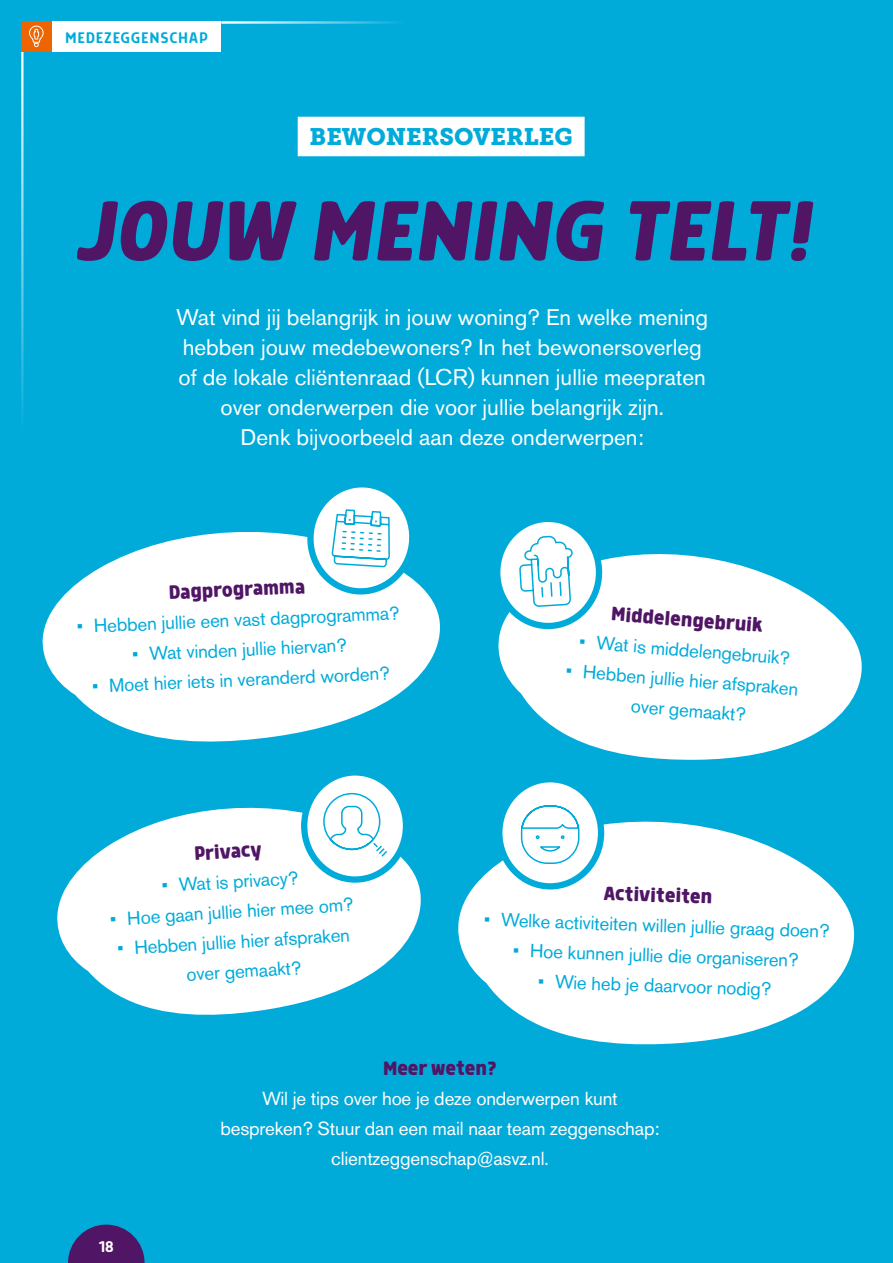
<style>
.page{position:relative;width:893px;height:1263px;background:#00abda}
.page>*{position:absolute;margin:0;border:0;box-sizing:border-box;transform-origin:0 0}
.t1{font:italic 700 99px "Morl";color:#501665}
.t2{font:23.7px "Museo Slab 900";color:#00abda}
.t3{font:22.5px/30px "Akzidenz Grotesk Pro";color:#fff;text-align:center}
.t4{font:700 22.5px "Morl";color:#501665}
.t5{font:18.75px/30px "Akzidenz Grotesk Pro";color:#00abda}
.t6{font:18.75px/30px "Akzidenz Grotesk Pro";letter-spacing:-.01em;color:#fff;text-align:center}
.t7{font:18px "Morl";color:#fff}
.t8{font:17.85px "Morl";letter-spacing:.04em;color:#00abda}
</style>
<div class="page">
<svg style="left:458px;top:824px;width:396px;height:219px;fill:#fff"></svg>
<svg style="left:498px;top:555px;width:364px;height:205px;fill:#fff"></svg>
<svg style="left:57px;top:807px;width:364px;height:208px;fill:#fff"></svg>
<svg style="left:42px;top:532px;width:398px;height:210px;fill:#fff"></svg>
<svg style="left:68px;top:1224px;width:77px;height:39px"></svg>
<div style="left:298px;top:117px;width:287px;height:39px;background:#fff"></div>
<hr style="left:21px;top:51px;width:3px;height:383px;background:#fff">
<div style="left:51px;top:21px;width:170px;height:30px;background:#fff"></div>
<div style="left:21px;top:21px;width:30px;height:30px;background:#ec6502"></div>
<svg style="left:29px;top:25px;width:15px;height:23px"></svg>
<hr style="left:221px;top:21px;width:184px;height:3px;background:#fff">
<svg style="left:497px;top:519px;width:102px;height:107px;background:#d2f0f8"></svg>
<div style="left:494px;top:516px;width:108px;height:113px;border:6px solid #00abda;border-radius:50%"></div>
<svg style="left:304px;top:772px;width:102px;height:107px;background:#d2f0f8"></svg>
<div style="left:301px;top:769px;width:108px;height:114px;border:6px solid #00abda;border-radius:50%"></div>
<svg style="left:499px;top:779px;width:102px;height:107px"></svg>
<div style="left:496px;top:776px;width:108px;height:113px;border:6px solid #00abda;border-radius:50%"></div>
<svg style="left:520px;top:535px;width:171px;height:510px"></svg>
<svg style="left:322px;top:792px;width:67px;height:66px;background:#e3f5fa"></svg>
<svg style="left:520px;top:804px;width:60px;height:61px;background:#ddf3fa"></svg>
<svg style="left:300px;top:487px;width:122px;height:111px"></svg>
<p class="t8" style="left:65px;top:28px;width:144px">MEDEZEGGENSCHAP</p>
<p class="t2" style="left:310px;top:123px;width:265px">BEWONERSOVERLEG</p>
<h1 class="t1" style="left:74px;top:174px;width:737px">JOUW MENING TELT!</h1>
<p class="t3" style="left:176px;top:302px;width:533px">Wat vind jij belangrijk in jouw woning? En welke mening hebben jouw medebewoners? In het bewonersoverleg of de lokale cliëntenraad (LCR) kunnen jullie meepraten over onderwerpen die voor jullie belangrijk zijn.<br>Denk bijvoorbeeld aan deze onderwerpen:</p>
<p class="t4" style="left:168px;top:580px;width:138px;rotate:-3deg">Dagprogramma</p>
<p class="t5" style="left:76px;top:610px;width:324px;rotate:-2deg">• Hebben jullie een vast dagprogramma?</p>
<p class="t5" style="left:132px;top:638px;width:216px;rotate:-2deg">• Wat vinden jullie hiervan?</p>
<p class="t5" style="left:92px;top:670px;width:299px;rotate:-2deg">• Moet hier iets in veranderd worden?</p>
<p class="t4" style="left:194px;top:840px;width:69px;rotate:-3deg">Privacy</p>
<p class="t5" style="left:161px;top:870px;width:138px;rotate:-3deg">• Wat is privacy?</p>
<p class="t5" style="left:109px;top:903px;width:245px;rotate:-3deg">• Hoe gaan jullie hier mee om?</p>
<p class="t5" style="left:184px;top:929px;width:167px;text-indent:-68px;rotate:-3deg">• Hebben jullie hier afspraken over gemaakt?</p>
<p class="t4" style="left:612px;top:600px;width:154px;rotate:5deg">Middelengebruik</p>
<p class="t5" style="left:580px;top:627px;width:212px;rotate:4deg">• Wat is middelengebruik?</p>
<p class="t5" style="left:634px;top:661px;width:167px;text-indent:-67px;rotate:4deg">• Hebben jullie hier afspraken over gemaakt?</p>
<p class="t4" style="left:604px;top:880px;width:110px;rotate:2deg">Activiteiten</p>
<p class="t5" style="left:485px;top:904px;width:347px;rotate:2deg">• Welke activiteiten willen jullie graag doen?</p>
<p class="t5" style="left:513px;top:935px;width:287px;rotate:2deg">• Hoe kunnen jullie die organiseren?</p>
<p class="t5" style="left:539px;top:966px;width:235px;rotate:2deg">• Wie heb je daarvoor nodig?</p>
<p class="t7" style="left:99px;top:1236px;width:17px">18</p>
<p class="t4" style="left:383px;top:1055px;width:115px">Meer weten?</p>
<p class="t6" style="left:220px;top:1083px;width:440px">Wil je tips over hoe je deze onderwerpen kunt bespreken? Stuur dan een mail naar team zeggenschap: clientzeggenschap@asvz.nl.</p>
</div>
